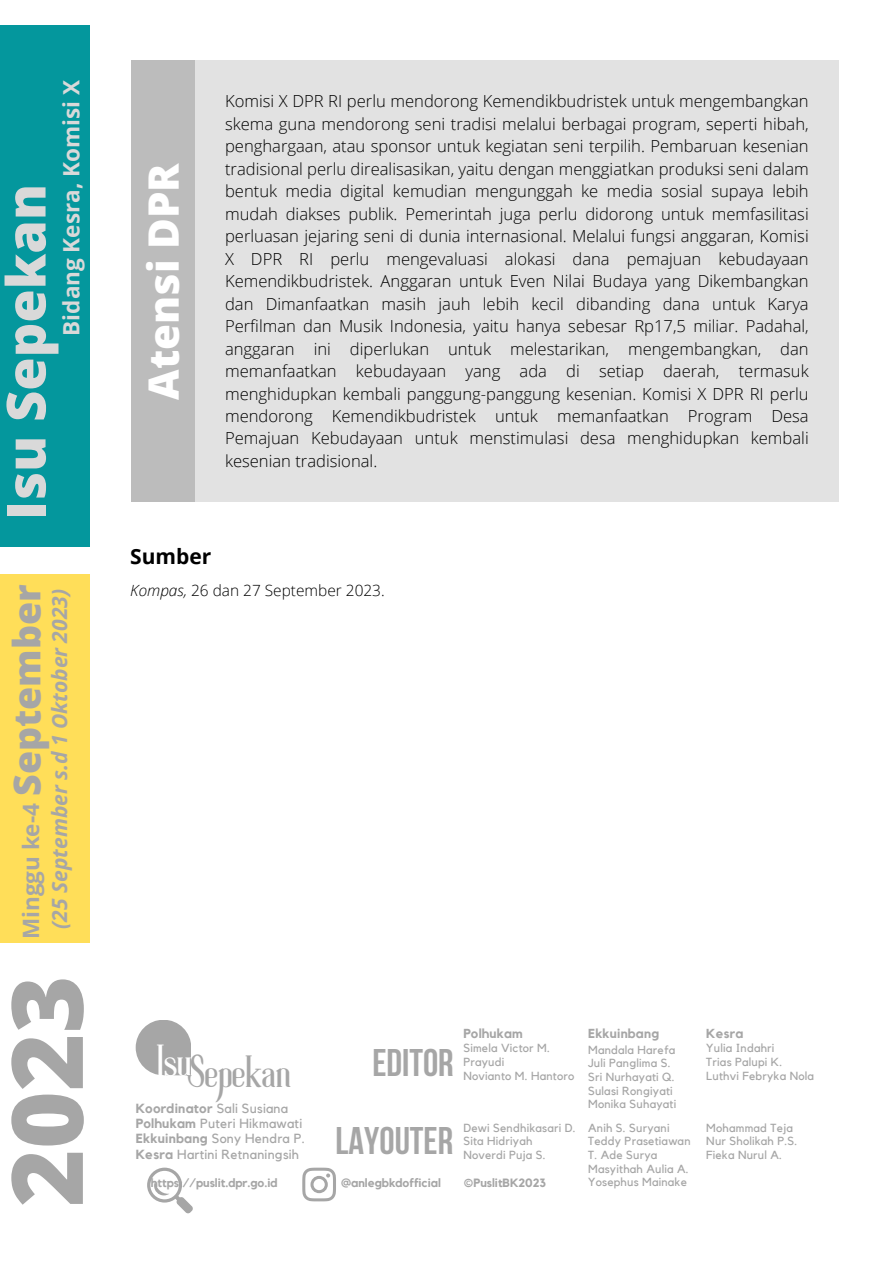
<style>
.page{position:relative;width:893px;height:1264px;background:#fff}
.page>*{position:absolute;margin:0;border:0;box-sizing:border-box;transform-origin:0 0}
.t1{font:800 98.7px "Open Sans";color:#a6a6a6}
.t2{font:800 54px "Open Sans";color:#d9d9d9}
.t3{font:800 42px "Open Sans";color:#fff}
.t4{font:40.65px "Roller Coaster";color:#a6a6a6}
.t5{font:40.65px "Roller Coaster";color:#fff}
.t6{font:700 38.4px "Bebas Neue";color:#a6a6a6}
.t7{font:800 37.5px "Open Sans";color:#a6a6a6}
.t8{font:700 22.5px "Open Sans";color:#d9d9d9}
.t9{font:700 22.5px "Open Sans";color:#a6a6a6}
.t10{font:italic 700 21px "Open Sans";color:#a6a6a6}
.t11{font:700 21px "Open Sans";color:#000}
.t12{font:300 16.65px/22.5px "Open Sans";color:#000;text-align:justify}
.t13{font:300 15.45px "Open Sans";color:#000}
.t14{font:13.2px "Kollektif";letter-spacing:.02em;color:#a6a6a6}
.t15{font:700 13.2px "Kollektif";letter-spacing:.02em;color:#a6a6a6}
.t16{font:700 13.05px "Kollektif";letter-spacing:.02em;color:#a6a6a6}
.t17{font:700 12px "Kollektif";color:#a6a6a6}
.t18{font:11.7px "Kollektif";letter-spacing:.02em;color:#a6a6a6}
.s1{font-style:italic}
.s2{font-weight:400}
.s3{font-weight:700}
</style>
<div class="page">
<div style="left:195px;top:60px;width:643px;height:442px;background:#e2e2e2"></div>
<div style="left:0;top:25px;width:89px;height:521px;background:#04979d"></div>
<div style="left:0;top:574px;width:89px;height:369px;background:#ffde59"></div>
<svg style="left:136px;top:1020px;width:55px;height:55px;background:#b3b3b3"></svg>
<svg style="left:302px;top:1167px;width:34px;height:34px"></svg>
<svg style="left:147px;top:1167px;width:46px;height:46px"></svg>
<div style="left:131px;top:60px;width:64px;height:442px;background:#bcbcbc"></div>
<p class="t8" style="left:55px;top:335px;width:257px;rotate:-90deg">Bidang Kesra, Komisi X</p>
<p class="t2" style="left:-12px;top:519px;width:337px;rotate:-90deg">Isu Sepekan</p>
<p class="t7" style="left:0;top:796px;width:213px;rotate:-90deg">September</p>
<p class="t9" style="left:15px;top:939px;width:137px;rotate:-90deg">Minggu ke-4</p>
<p class="t10" style="left:45px;top:928px;width:342px;rotate:-90deg">(25 September s.d 1 Oktober 2023)</p>
<p class="t1" style="left:-23px;top:1206px;width:233px;rotate:-90deg">2023</p>
<p class="t3" style="left:134px;top:400px;width:238px;rotate:-90deg">Atensi DPR</p>
<p class="t12" style="left:225px;top:89px;width:585px">Komisi X DPR RI perlu mendorong Kemendikbudristek untuk mengembangkan skema guna mendorong seni tradisi melalui berbagai program, seperti hibah, penghargaan, atau sponsor untuk kegiatan seni terpilih. Pembaruan kesenian tradisional perlu direalisasikan, yaitu dengan menggiatkan produksi seni dalam bentuk media digital kemudian mengunggah ke media sosial supaya lebih mudah diakses publik. Pemerintah juga perlu didorong untuk memfasilitasi perluasan jejaring seni di dunia internasional. Melalui fungsi anggaran, Komisi X DPR RI perlu mengevaluasi alokasi dana pemajuan kebudayaan Kemendikbudristek. Anggaran untuk Even Nilai Budaya yang Dikembangkan dan Dimanfaatkan masih jauh lebih kecil dibanding dana untuk Karya Perfilman dan Musik Indonesia, yaitu hanya sebesar Rp17,5 miliar. Padahal, anggaran ini diperlukan untuk melestarikan, mengembangkan, dan memanfaatkan kebudayaan yang ada di setiap daerah, termasuk menghidupkan kembali panggung-panggung kesenian. Komisi X DPR RI perlu mendorong Kemendikbudristek untuk memanfaatkan Program Desa Pemajuan Kebudayaan untuk menstimulasi desa menghidupkan kembali kesenian tradisional.</p>
<p class="t11" style="left:130px;top:541px;width:83px">Sumber</p>
<p class="t13" style="left:130px;top:579px;width:256px"><span class="s1">Kompas,</span> 26 dan 27 September 2023.</p>
<p class="t5" style="left:157px;top:1045px;width:37px">Isu</p>
<p class="t4" style="left:187px;top:1056px;width:105px">Sepekan</p>
<p class="t15" style="left:136px;top:1101px;width:154px">Koordinator <span class="s2">Sali Susiana</span></p>
<p class="t14" style="left:136px;top:1117px;width:168px"><span class="s3">Polhukam</span> Puteri Hikmawati</p>
<p class="t14" style="left:136px;top:1132px;width:171px"><span class="s3">Ekkuinbang</span> Sony Hendra P.</p>
<p class="t14" style="left:136px;top:1147px;width:165px"><span class="s3">Kesra</span> Hartini Retnaningsih</p>
<p class="t17" style="left:151px;top:1176px;width:128px">https://puslit.dpr.go.id</p>
<p class="t6" style="left:372px;top:1047px;width:83px">EDITOR</p>
<p class="t16" style="left:463px;top:1027px;width:61px">Polhukam</p>
<p class="t18" style="left:463px;top:1042px;width:88px">Simela Victor M.</p>
<p class="t18" style="left:463px;top:1056px;width:42px">Prayudi</p>
<p class="t18" style="left:463px;top:1070px;width:113px">Novianto M. Hantoro</p>
<p class="t6" style="left:335px;top:1124px;width:119px">LAYOUTER</p>
<p class="t18" style="left:463px;top:1122px;width:114px">Dewi Sendhikasari D.</p>
<p class="t18" style="left:463px;top:1135px;width:71px">Sita Hidriyah</p>
<p class="t18" style="left:463px;top:1149px;width:84px">Noverdi Puja S.</p>
<p class="t17" style="left:341px;top:1176px;width:101px">@anlegbkdofficial</p>
<p class="t17" style="left:463px;top:1176px;width:84px">©PuslitBK2023</p>
<p class="t16" style="left:588px;top:1027px;width:72px">Ekkuinbang</p>
<p class="t18" style="left:588px;top:1044px;width:89px">Mandala Harefa</p>
<p class="t18" style="left:588px;top:1057px;width:84px">Juli Panglima S.</p>
<p class="t18" style="left:588px;top:1071px;width:88px">Sri Nurhayati Q.</p>
<p class="t18" style="left:588px;top:1085px;width:86px">Sulasi Rongiyati</p>
<p class="t18" style="left:588px;top:1098px;width:90px">Monika Suhayati</p>
<p class="t18" style="left:588px;top:1122px;width:83px">Anih S. Suryani</p>
<p class="t18" style="left:588px;top:1135px;width:104px">Teddy Prasetiawan</p>
<p class="t18" style="left:588px;top:1149px;width:71px">T. Ade Surya</p>
<p class="t18" style="left:588px;top:1163px;width:102px">Masyithah Aulia A.</p>
<p class="t18" style="left:588px;top:1176px;width:100px">Yosephus Mainake</p>
<p class="t16" style="left:706px;top:1027px;width:39px">Kesra</p>
<p class="t18" style="left:706px;top:1042px;width:70px">Yulia Indahri</p>
<p class="t18" style="left:706px;top:1056px;width:77px">Trias Palupi K.</p>
<p class="t18" style="left:706px;top:1070px;width:109px">Luthvi Febryka Nola</p>
<p class="t18" style="left:706px;top:1122px;width:88px">Mohammad Teja</p>
<p class="t18" style="left:706px;top:1135px;width:92px">Nur Sholikah P.S.</p>
<p class="t18" style="left:706px;top:1149px;width:77px">Fieka Nurul A.</p>
</div>
